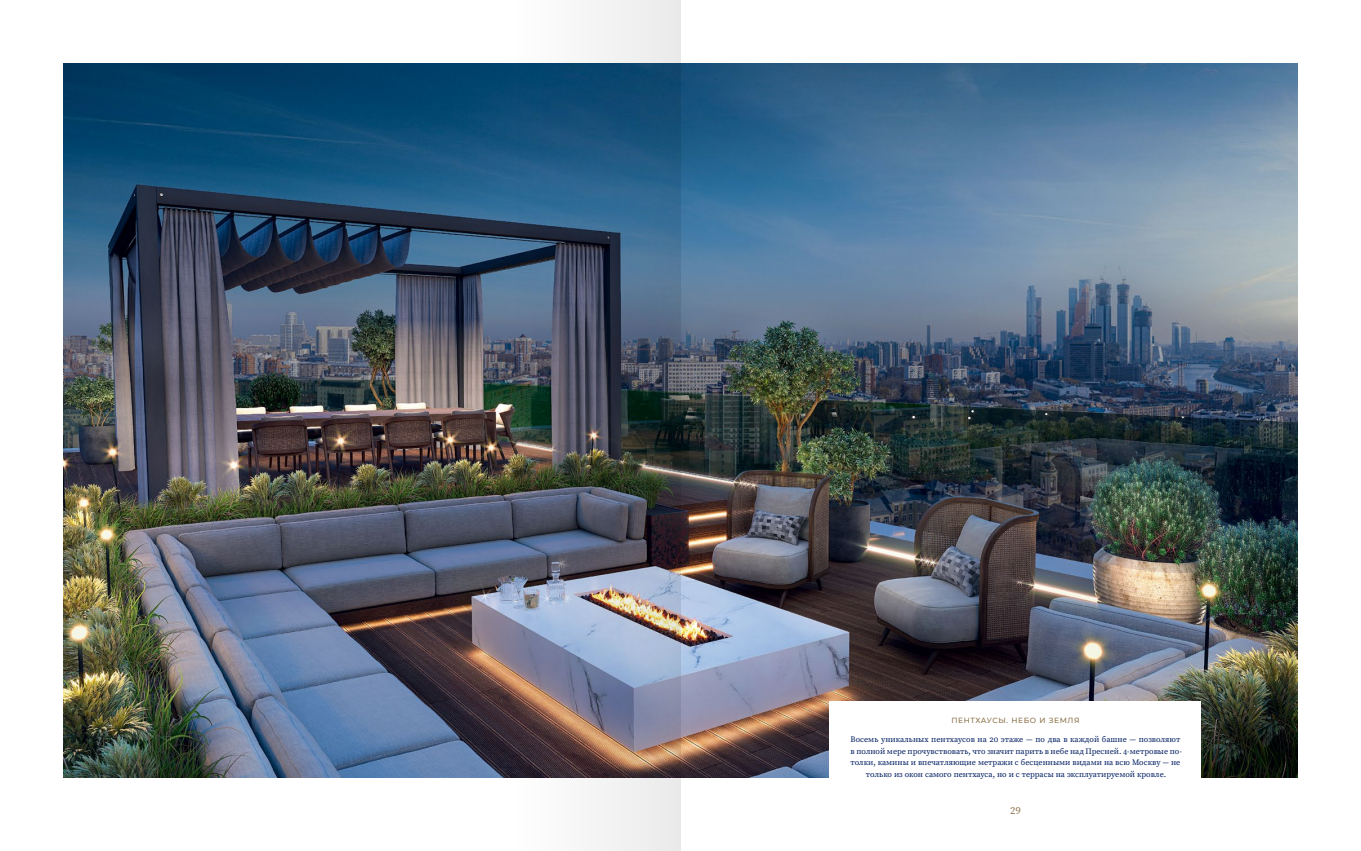
<style>
.page{position:relative;width:1361px;height:851px;background:#fff}
.page>*{position:absolute;margin:0;border:0;box-sizing:border-box;transform-origin:0 0}
.t1{font:10.5px "Source Serif Pro";color:#8d734a}
.t2{font:8.25px/11.4px "Source Serif Pro";color:#001e61;text-align:center}
.t3{font:500 7.5px "Montserrat";letter-spacing:.08em;color:#8d734a}
</style>
<div class="page">
<img style="left:64px;top:64px;width:1233px;height:713px">
<div style="left:829px;top:701px;width:372px;height:94px;background:#fff"></div>
<img style="left:514px;top:0;width:166px;height:850px">
<p class="t3" style="left:951px;top:715px;width:130px">ПЕНТХАУСЫ. НЕБО И ЗЕМЛЯ</p>
<p class="t2" style="left:850px;top:734px;width:333px">Восемь уникальных пентхаусов на 20 этаже — по два в каждой башне — позволяют в полной мере прочувствовать, что значит парить в небе над Пресней. 4-метровые по&shy;толки, камины и впечатляющие метражи с бесценными видами на всю Москву — не только из окон самого пентхауса, но и с террасы на эксплуатируемой кровле.</p>
<p class="t1" style="left:1010px;top:803px;width:12px">29</p>
</div>
